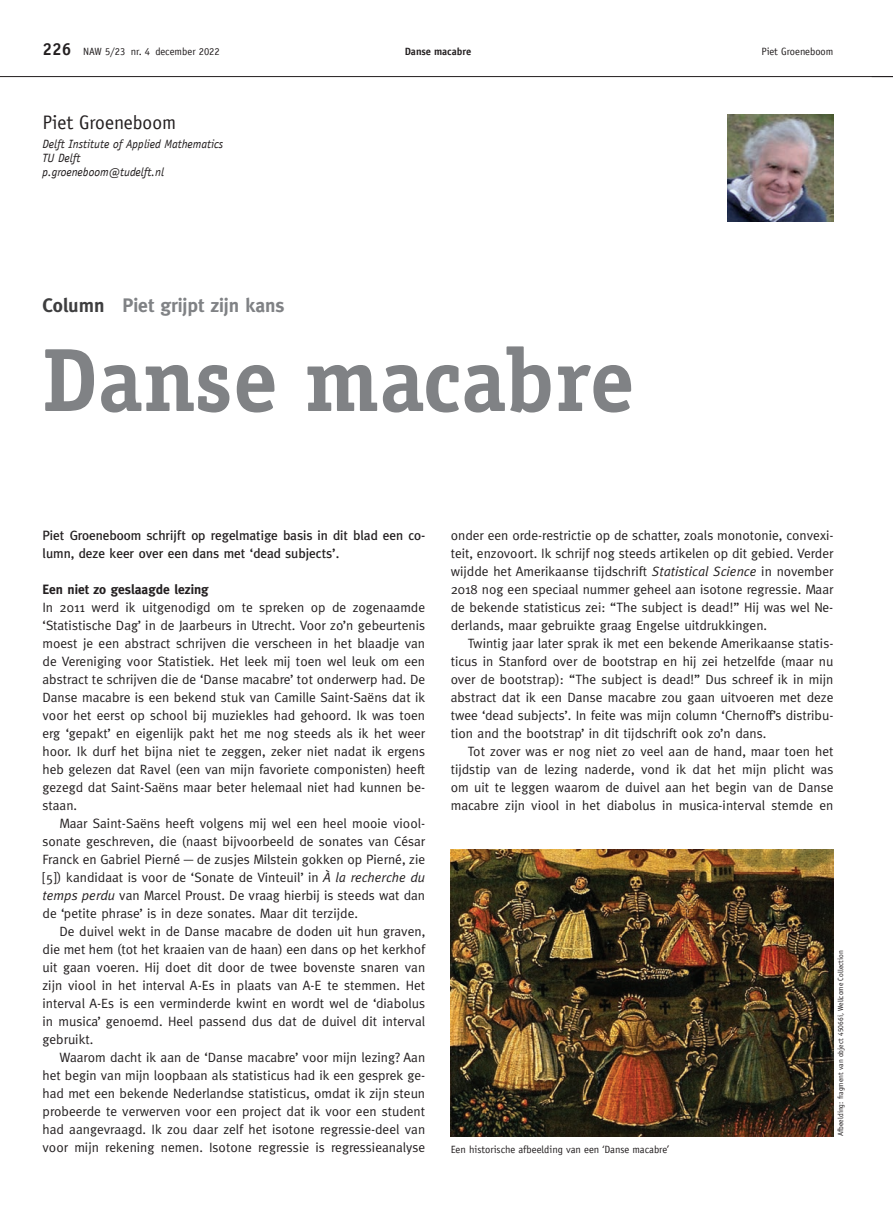
<style>
.page{position:relative;width:893px;height:1221px;background:#fff}
.page>*{position:absolute;margin:0;border:0;box-sizing:border-box;transform-origin:0 0}
.t1{font:700 90px "Officina Serif LT";color:#808285}
.t2{font:700 19.5px "Meta";color:#808285}
.t3{font:19.5px "Officina Sans LT";color:#231f20}
.t4{font:13.5px/18px "Meta";color:#231f20;text-align:justify}
.t5{font:500 13.5px/18px "Meta";color:#231f20}
.t6{font:700 13.5px "Meta";color:#231f20}
.t7{font:italic 12px/14.4px "Officina Sans LT";color:#231f20}
.t8{font:10.5px "Officina Sans LT";color:#231f20}
.t9{font:700 10.5px "Officina Sans LT";color:#231f20}
.t10{font:7.5px "Officina Sans LT";color:#231f20}
.s1{font-weight:700;font-size:17.25px}
.s2{color:#3e3e3f}
.s3{font-style:italic}
</style>
<div class="page">
<hr style="left:0;top:76px;width:893px;height:1px;background:#231f20">
<img style="left:727px;top:115px;width:106px;height:106px">
<img style="left:451px;top:849px;width:382px;height:287px">
<p class="t8" style="left:43px;top:45px;width:179px"><span class="s1">226</span> NAW 5/23 nr. 4 december 2022</p>
<p class="t9" style="left:405px;top:45px;width:68px">Danse macabre</p>
<p class="t8" style="left:761px;top:45px;width:73px">Piet Groeneboom</p>
<h2 class="t3" style="left:43px;top:111px;width:135px">Piet Groeneboom</h2>
<p class="t7" style="left:43px;top:136px;width:182px">Delft Institute of Applied Mathematics<br>TU Delft<br>p.groeneboom@tudelft.nl</p>
<h2 class="t2" style="left:43px;top:294px;width:244px"><span class="s2">Column</span> Piet grijpt zijn kans</h2>
<h1 class="t1" style="left:43px;top:324px;width:593px">Danse macabre</h1>
<p class="t5" style="left:43px;top:526px;width:384px">Piet Groeneboom schrijft op regelmatige basis in dit blad een co&shy;lumn, deze keer over een dans met ‘dead subjects’.</p>
<p class="t6" style="left:43px;top:581px;width:168px">Een niet zo geslaagde lezing</p>
<p class="t4" style="left:43px;top:598px;width:384px">In 2011 werd ik uitgenodigd om te spreken op de zogenaamde ‘Statistische Dag’ in de Jaarbeurs in Utrecht. Voor zo’n gebeurtenis moest je een abstract schrijven die verscheen in het blaadje van de Vereniging voor Statistiek. Het leek mij toen wel leuk om een abstract te schrijven die de ‘Danse macabre’ tot onderwerp had. De Danse macabre is een bekend stuk van Camille Saint-Saëns dat ik voor het eerst op school bij muziekles had gehoord. Ik was toen erg ‘gepakt’ en eigenlijk pakt het me nog steeds als ik het weer hoor. Ik durf het bijna niet te zeggen, zeker niet nadat ik ergens heb gelezen dat Ravel (een van mijn favoriete componisten) heeft gezegd dat Saint-Saëns maar beter helemaal niet had kunnen be&shy;staan.</p>
<p class="t4" style="left:43px;top:813px;width:384px;text-indent:17px">Maar Saint-Saëns heeft volgens mij wel een heel mooie viool&shy;sonate geschreven, die (naast bijvoorbeeld de sonates van César Franck en Gabriel Pierné—de zusjes Milstein gokken op Pierné, zie [5]) kandidaat is voor de ‘Sonate de Vinteuil’ in <span class="s3">À la recherche du temps perdu</span> van Marcel Proust. De vraag hierbij is steeds wat dan de ‘petite phrase’ is in deze sonates. Maar dit terzijde.</p>
<p class="t4" style="left:43px;top:921px;width:384px;text-indent:17px">De duivel wekt in de Danse macabre de doden uit hun graven, die met hem (tot het kraaien van de haan) een dans op het kerkhof uit gaan voeren. Hij doet dit door de twee bovenste snaren van zijn viool in het interval A-Es in plaats van A-E te stemmen. Het interval A-Es is een verminderde kwint en wordt wel de ‘diabolus in musica’ genoemd. Heel passend dus dat de duivel dit interval gebruikt.</p>
<p class="t4" style="left:43px;top:1047px;width:384px;text-indent:17px">Waarom dacht ik aan de ‘Danse macabre’ voor mijn lezing? Aan het begin van mijn loopbaan als statisticus had ik een gesprek ge&shy;had met een bekende Nederlandse statisticus, omdat ik zijn steun probeerde te verwerven voor een project dat ik voor een student had aangevraagd. Ik zou daar zelf het isotone regressie-deel van voor mijn rekening nemen. Isotone regressie is regressieanalyse</p>
<p class="t4" style="left:451px;top:526px;width:384px">onder een orde-restrictie op de schatter, zoals monotonie, convexi&shy;teit, enzovoort. Ik schrijf nog steeds artikelen op dit gebied. Verder wijdde het Amerikaanse tijdschrift <span class="s3">Statistical Science</span> in november 2018 nog een speciaal nummer geheel aan isotone regressie. Maar de bekende statisticus zei: “The subject is dead!” Hij was wel Ne&shy;derlands, maar gebruikte graag Engelse uitdrukkingen.</p>
<p class="t4" style="left:451px;top:634px;width:384px;text-indent:17px">Twintig jaar later sprak ik met een bekende Amerikaanse statis&shy;ticus in Stanford over de bootstrap en hij zei hetzelfde (maar nu over de bootstrap): “The subject is dead!” Dus schreef ik in mijn abstract dat ik een Danse macabre zou gaan uitvoeren met deze twee ‘dead subjects’. In feite was mijn column ‘Chernoff’s distribu&shy;tion and the bootstrap’ in dit tijdschrift ook zo’n dans.</p>
<p class="t4" style="left:451px;top:742px;width:384px;text-indent:17px">Tot zover was er nog niet zo veel aan de hand, maar toen het tijdstip van de lezing naderde, vond ik dat het mijn plicht was om uit te leggen waarom de duivel aan het begin van de Danse macabre zijn viool in het diabolus in musica-interval stemde en</p>
<p class="t8" style="left:451px;top:1142px;width:220px">Een historische afbeelding van een ‘Danse macabre’</p>
<p class="t10" style="left:836px;top:1136px;width:187px;rotate:-90deg">Afbeelding: fragment van object 45066i, Wellcome Collection</p>
</div>
